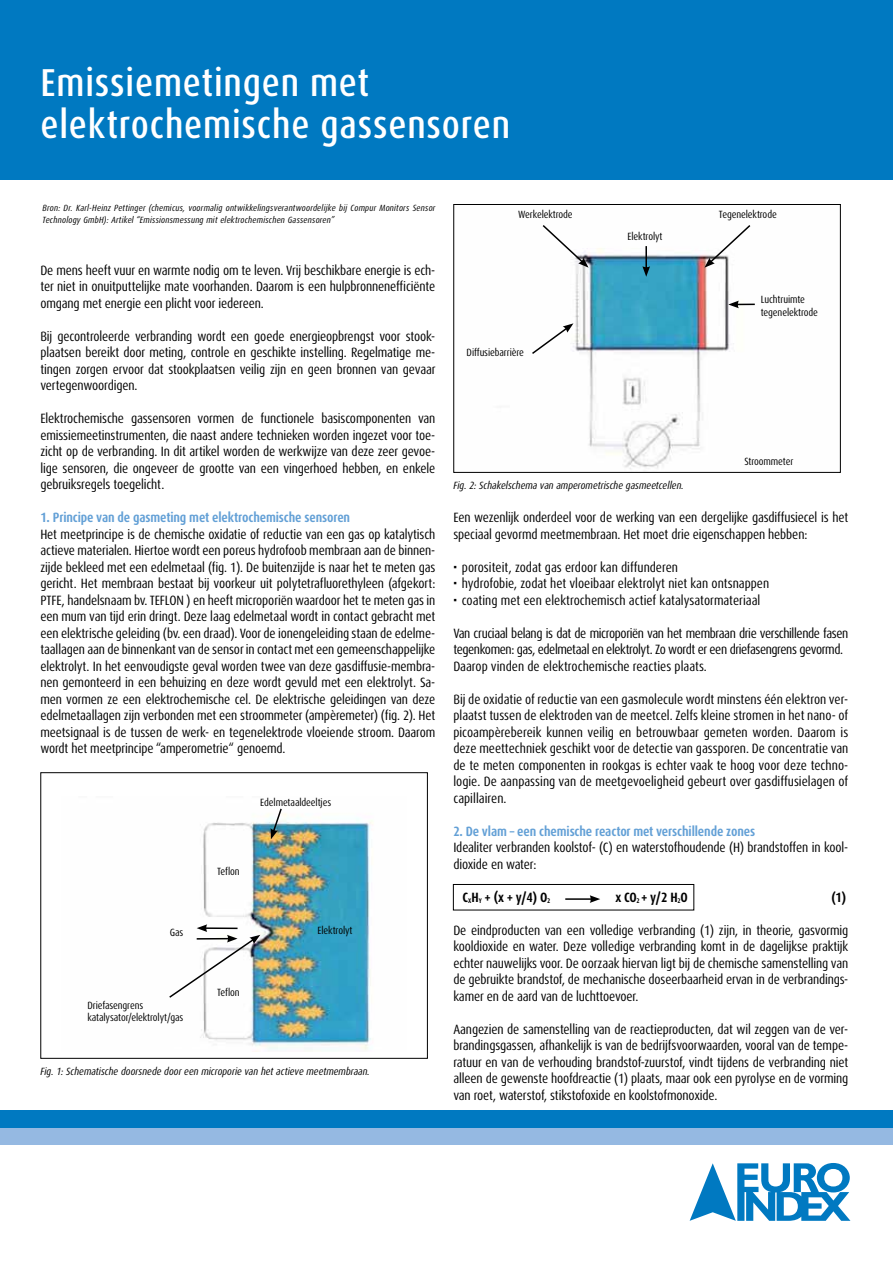
<style>
.page{position:relative;width:893px;height:1263px;background:#fff}
.page>*{position:absolute;margin:0;border:0;box-sizing:border-box;transform-origin:0 0}
.t1{font:500 condensed 39px/42px "Dax Pro";letter-spacing:.02em;color:#fff}
.t2{font:condensed 13.5px/16.5px "Dax Pro";letter-spacing:-.01em;color:#000;text-align:justify}
.t3{font:condensed 13.5px/16.5px "Dax Pro";letter-spacing:-.03em;color:#000}
.t4{font:700 condensed 13.5px "Dax Pro";letter-spacing:-.01em;color:#63a0d6}
.t5{font:700 condensed 13.5px "Dax Pro";color:#000}
.t6{font:condensed 10.5px/12.6px "Dax Pro";letter-spacing:-.01em;color:#000}
.t7{font:italic condensed 10.5px "Dax Pro";color:#000}
.t8{font:italic condensed 9px/12px "Dax Pro";letter-spacing:.02em;color:#000}
</style>
<div class="page">
<div style="left:0;top:1127px;width:893px;height:17px;background:#95b9e2"></div>
<div style="left:0;top:1110px;width:893px;height:17px;background:#0079c1"></div>
<div style="left:0;top:0;width:893px;height:180px;background:#0079c1"></div>
<svg style="left:690px;top:1163px;width:160px;height:58px"></svg>
<img style="left:200px;top:813px;width:173px;height:237px">
<svg style="left:271px;top:808px;width:12px;height:31px"></svg>
<svg style="left:169px;top:924px;width:91px;height:75px"></svg>
<div style="left:40px;top:772px;width:388px;height:287px;border:1px solid #000"></div>
<img style="left:573px;top:248px;width:166px;height:221px">
<svg style="left:532px;top:323px;width:41px;height:31px"></svg>
<hr style="left:645px;top:246px;width:2px;height:23px;background:#000">
<svg style="left:642px;top:266px;width:8px;height:11px"></svg>
<svg style="left:728px;top:301px;width:27px;height:7px"></svg>
<svg style="left:542px;top:225px;width:46px;height:43px"></svg>
<svg style="left:704px;top:225px;width:47px;height:43px"></svg>
<div style="left:453px;top:204px;width:388px;height:269px;border:1px solid #000"></div>
<hr style="left:565px;top:898px;width:27px;height:2px;background:#000">
<svg style="left:590px;top:895px;width:10px;height:8px"></svg>
<div style="left:453px;top:884px;width:241px;height:26px;border:1px solid #000"></div>
<h1 class="t1" style="left:40px;top:62px;width:471px">Emissiemetingen met elektrochemische gassensoren</h1>
<p class="t8" style="left:43px;top:202px;width:394px">Bron: Dr. Karl-Heinz Pettinger (chemicus, voormalig ontwikkelingsverantwoordelijke bij Compur Monitors Sensor<br>Technology GmbH): Artikel “Emissionsmessung mit elektrochemischen Gassensoren”</p>
<p class="t2" style="left:40px;top:262px;width:396px">De mens heeft vuur en warmte nodig om te leven. Vrij beschikbare energie is ech&shy;ter niet in onuitputtelijke mate voorhanden. Daarom is een hulpbronnenefficiënte omgang met energie een plicht voor iedereen.</p>
<p class="t2" style="left:40px;top:328px;width:397px">Bij gecontroleerde verbranding wordt een goede energieopbrengst voor stook&shy;plaatsen bereikt door meting, controle en geschikte instelling. Regelmatige me&shy;tingen zorgen ervoor dat stookplaatsen veilig zijn en geen bronnen van gevaar vertegenwoordigen.</p>
<p class="t2" style="left:40px;top:410px;width:396px">Elektrochemische gassensoren vormen de functionele basiscomponenten van emissiemeetinstrumenten, die naast andere technieken worden ingezet voor toe&shy;zicht op de verbranding. In dit artikel worden de werkwijze van deze zeer gevoe&shy;lige sensoren, die ongeveer de grootte van een vingerhoed hebben, en enkele gebruiksregels toegelicht.</p>
<p class="t4" style="left:40px;top:509px;width:311px">1. Principe van de gasmeting met elektrochemische sensoren</p>
<p class="t2" style="left:40px;top:526px;width:396px">Het meetprincipe is de chemische oxidatie of reductie van een gas op katalytisch actieve materialen. Hiertoe wordt een poreus hydrofoob membraan aan de binnen&shy;zijde bekleed met een edelmetaal (fig. 1). De buitenzijde is naar het te meten gas gericht. Het membraan bestaat bij voorkeur uit polytetrafluorethyleen (afgekort:<br>PTFE, handelsnaam bv. TEFLON ) en heeft microporiën waardoor het te meten gas in een mum van tijd erin dringt. Deze laag edelmetaal wordt in contact gebracht met een elektrische geleiding (bv. een draad). Voor de ionengeleiding staan de edelme&shy;taallagen aan de binnenkant van de sensor in contact met een gemeenschappelijke elektrolyt. In het eenvoudigste geval worden twee van deze gasdiffusie-membra&shy;nen gemonteerd in een behuizing en deze wordt gevuld met een elektrolyt. Sa&shy;men vormen ze een elektrochemische cel. De elektrische geleidingen van deze edelmetaallagen zijn verbonden met een stroommeter (ampèremeter) (fig. 2). Het meetsignaal is de tussen de werk- en tegenelektrode vloeiende stroom. Daarom wordt het meetprincipe “amperometrie“ genoemd.</p>
<p class="t6" style="left:260px;top:796px;width:72px">Edelmetaaldeeltjes</p>
<p class="t6" style="left:217px;top:865px;width:24px">Teflon</p>
<p class="t6" style="left:170px;top:926px;width:15px">Gas</p>
<p class="t6" style="left:317px;top:924px;width:37px">Elektrolyt</p>
<p class="t6" style="left:87px;top:999px;width:98px">Driefasengrens katalysator/elektrolyt/gas</p>
<p class="t6" style="left:217px;top:986px;width:24px">Teflon</p>
<p class="t7" style="left:40px;top:1065px;width:331px">Fig. 1: Schematische doorsnede door een microporie van het actieve meetmembraan.</p>
<p class="t6" style="left:518px;top:209px;width:56px">Werkelektrode</p>
<p class="t6" style="left:719px;top:209px;width:59px">Tegenelektrode</p>
<p class="t6" style="left:467px;top:346px;width:59px">Diffusiebarrière</p>
<p class="t6" style="left:627px;top:230px;width:37px">Elektrolyt</p>
<p class="t6" style="left:761px;top:293px;width:59px">Luchtruimte tegenelektrode</p>
<p class="t6" style="left:744px;top:455px;width:50px">Stroommeter</p>
<p class="t7" style="left:453px;top:479px;width:232px">Fig. 2: Schakelschema van amperometrische gasmeetcellen.</p>
<p class="t2" style="left:453px;top:509px;width:396px">Een wezenlijk onderdeel voor de werking van een dergelijke gasdiffusiecel is het speciaal gevormd meetmembraan. Het moet drie eigenschappen hebben:</p>
<p class="t2" style="left:462px;top:559px;width:309px;text-align:left">porositeit, zodat gas erdoor kan diffunderen<br>hydrofobie, zodat het vloeibaar elektrolyt niet kan ontsnappen coating met een elektrochemisch actief katalysatormateriaal</p>
<p class="t3" style="left:453px;top:625px;width:396px">Van cruciaal belang is dat de microporiën van het membraan drie verschillende fasen tegenkomen: gas, edelmetaal en elektrolyt. Zo wordt er een driefasengrens gevormd.<br>Daarop vinden de elektrochemische reacties plaats.</p>
<p class="t2" style="left:453px;top:691px;width:396px">Bij de oxidatie of reductie van een gasmolecule wordt minstens één elektron ver&shy;plaatst tussen de elektroden van de meetcel. Zelfs kleine stromen in het nano- of picoampèrebereik kunnen veilig en betrouwbaar gemeten worden. Daarom is deze meettechniek geschikt voor de detectie van gassporen. De concentratie van de te meten componenten in rookgas is echter vaak te hoog voor deze techno&shy;logie. De aanpassing van de meetgevoeligheid gebeurt over gasdiffusielagen of capillairen.</p>
<p class="t4" style="left:453px;top:822px;width:303px">2. De vlam – een chemische reactor met verschillende zones</p>
<p class="t2" style="left:453px;top:839px;width:396px">Idealiter verbranden koolstof- (C) en waterstofhoudende (H) brandstoffen in kool&shy;dioxide en water:</p>
<p class="t5" style="left:462px;top:888px;width:90px">C<sub>X</sub>H<sub>Y</sub> + (x + y/4) O<sub>2</sub></p>
<p class="t5" style="left:615px;top:888px;width:74px">x CO<sub>2</sub> + y/2 H<sub>2</sub>O</p>
<p class="t5" style="left:831px;top:888px;width:16px">(1)</p>
<p class="t2" style="left:453px;top:922px;width:396px">De eindproducten van een volledige verbranding (1) zijn, in theorie, gasvormig kooldioxide en water. Deze volledige verbranding komt in de dagelijkse praktijk echter nauwelijks voor. De oorzaak hiervan ligt bij de chemische samenstelling van de gebruikte brandstof, de mechanische doseerbaarheid ervan in de verbrandings&shy;kamer en de aard van de luchttoevoer.</p>
<p class="t2" style="left:453px;top:1021px;width:396px">Aangezien de samenstelling van de reactieproducten, dat wil zeggen van de ver&shy;brandingsgassen, afhankelijk is van de bedrijfsvoorwaarden, vooral van de tempe&shy;ratuur en van de verhouding brandstof-zuurstof, vindt tijdens de verbranding niet alleen de gewenste hoofdreactie (1) plaats, maar ook een pyrolyse en de vorming van roet, waterstof, stikstofoxide en koolstofmonoxide.</p>
</div>
